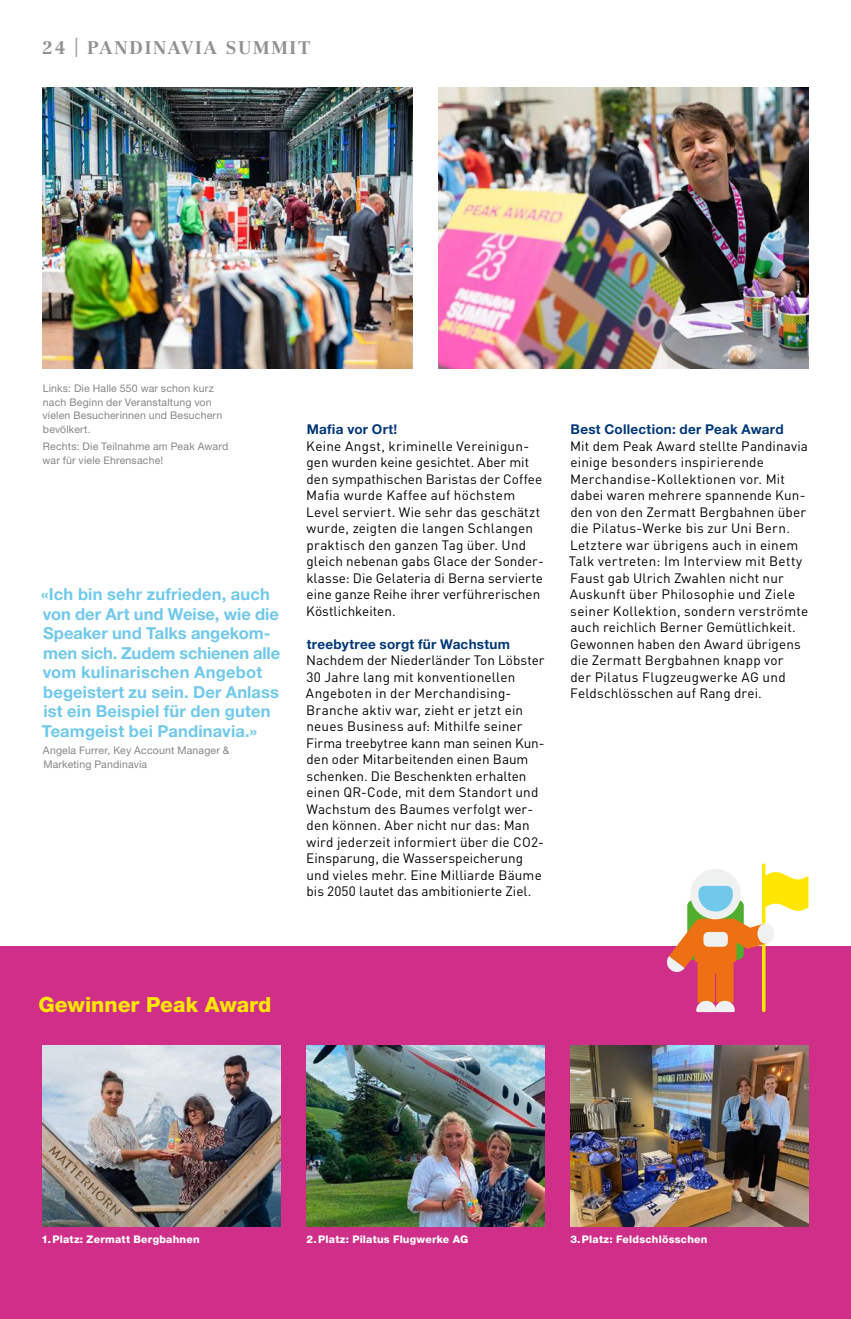
<style>
.page{position:relative;width:851px;height:1319px;background:#fff}
.page>*{position:absolute;margin:0;border:0;box-sizing:border-box;transform-origin:0 0}
.t1{font:800 21px "Helvetica Neue LT Std";color:#ffe601}
.t2{font:700 18px "Centennial LT Std";letter-spacing:.1em;color:#919191}
.t3{font:700 16.5px/19.5px "Helvetica Neue LT Std";letter-spacing:.005em;color:#70c9eb}
.t4{font:13.5px/16.5px "DIN Pro";letter-spacing:.01em;color:#000}
.t5{font:700 13.5px "Helvetica Neue LT Std";letter-spacing:.02em;color:#003777}
.t6{font:10.5px/13.5px "Helvetica Neue LT Std";letter-spacing:.02em;color:#868686}
.t7{font:800 10.5px "Helvetica Neue LT Std";letter-spacing:.02em;color:#fff}
.s1{font-family:"Helvetica Neue LT Std";font-weight:300;font-size:27px}
</style>
<div class="page">
<div style="left:0;top:945px;width:850px;height:373px;background:#d02f89"></div>
<img style="left:438px;top:87px;width:370px;height:281px">
<img style="left:43px;top:87px;width:369px;height:281px">
<img style="left:570px;top:1045px;width:238px;height:181px">
<img style="left:306px;top:1045px;width:238px;height:181px">
<img style="left:43px;top:1045px;width:238px;height:181px">
<svg style="left:665px;top:863px;width:143px;height:148px"></svg>
<h2 class="t2" style="left:42px;top:37px;width:269px">24 <span class="s1">I</span> PANDINAVIA SUMMIT</h2>
<p class="t6" style="left:42px;top:381px;width:181px">Links: Die Halle 550 war schon kurz nach Beginn der Veranstaltung von vielen Besucherinnen und Besuchern bevölkert.</p>
<p class="t6" style="left:43px;top:440px;width:187px">Rechts: Die Teilnahme am Peak Award war für viele Ehrensache!</p>
<p class="t3" style="left:41px;top:584px;width:240px">«Ich bin sehr zufrieden, auch von der Art und Weise, wie die<br>Speaker und Talks angekom&shy;men sich. Zudem schienen alle vom kulinarischen Angebot begeistert zu sein. Der Anlass ist ein Beispiel für den guten<br>Teamgeist bei Pandinavia.»</p>
<p class="t6" style="left:43px;top:743px;width:188px">Angela Furrer, Key Account Manager &amp;<br>Marketing Pandinavia</p>
<p class="t5" style="left:307px;top:421px;width:92px">Mafia vor Ort!</p>
<p class="t4" style="left:306px;top:437px;width:239px">Keine Angst, kriminelle Vereinigun&shy;gen wurden keine gesichtet. Aber mit den sympathischen Baristas der Coffee Mafia wurde Kaffee auf höchstem Level serviert. Wie sehr das geschätzt wurde, zeigten die langen Schlangen praktisch den ganzen Tag über. Und gleich nebenan gabs Glace der Sonder&shy;klasse: Die Gelateria di Berna servierte eine ganze Reihe ihrer verführerischen Köstlichkeiten.</p>
<p class="t5" style="left:306px;top:635px;width:205px">treebytree sorgt für Wachstum</p>
<p class="t4" style="left:306px;top:651px;width:240px">Nachdem der Niederländer Ton Löbster 30 Jahre lang mit konventionellen Angeboten in der Merchandising-Branche aktiv war, zieht er jetzt ein neues Business auf: Mithilfe seiner Firma treebytree kann man seinen Kun&shy;den oder Mitarbeitenden einen Baum schenken. Die Beschenkten erhalten einen QR-Code, mit dem Standort und Wachstum des Baumes verfolgt wer&shy;den können. Aber nicht nur das: Man wird jederzeit informiert über die CO2- Einsparung, die Wasserspeicherung und vieles mehr. Eine Milliarde Bäume bis 2050 lautet das ambitionierte Ziel.</p>
<p class="t5" style="left:570px;top:421px;width:215px">Best Collection: der Peak Award</p>
<p class="t4" style="left:568px;top:437px;width:241px">Mit dem Peak Award stellte Pandinavia einige besonders inspirierende Merchandise-Kollektionen vor. Mit dabei waren mehrere spannende Kun&shy;den von den Zermatt Bergbahnen über die Pilatus-Werke bis zur Uni Bern.<br>Letztere war übrigens auch in einem Talk vertreten: Im Interview mit Betty Faust gab Ulrich Zwahlen nicht nur Auskunft über Philosophie und Ziele seiner Kollektion, sondern verströmte auch reichlich Berner Gemütlichkeit.<br>Gewonnen haben den Award übrigens die Zermatt Bergbahnen knapp vor<br>der Pilatus Flugzeugwerke AG und Feldschlösschen auf Rang drei.</p>
<h1 class="t1" style="left:38px;top:991px;width:234px">Gewinner Peak Award</h1>
<p class="t7" style="left:41px;top:1232px;width:160px">1.Platz: Zermatt Bergbahnen</p>
<p class="t7" style="left:306px;top:1232px;width:163px">2.Platz: Pilatus Flugwerke AG</p>
<p class="t7" style="left:570px;top:1232px;width:138px">3.Platz: Feldschlösschen</p>
</div>
